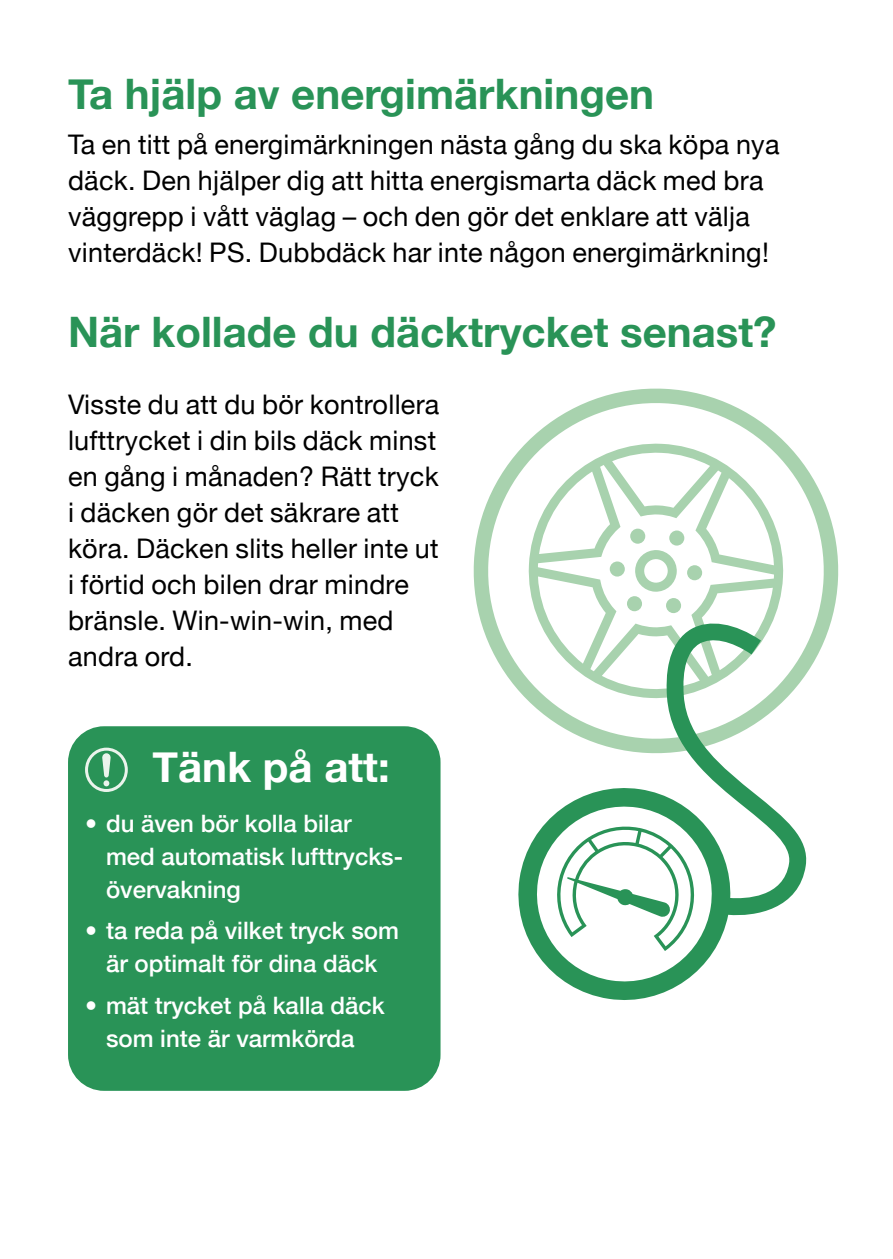
<style>
.page{position:relative;width:893px;height:1259px;background:#fff}
.page>*{position:absolute;margin:0;border:0;box-sizing:border-box;transform-origin:0 0}
.H1_Inlaga_rubrik{font:700 42px "Helvetica Neue";color:#299357}
.H1_Inlaga_rubrik-2{font:700 42px "Helvetica Neue";color:#fff}
.P_Brödtext_stor{font:27px/36px "Helvetica Neue";letter-spacing:.01em;color:#000}
.P_Punktlista{font:500 24px/33px "Helvetica Neue";color:#fff;text-align:center}
</style>
<div class="page">
<div style="left:68px;top:726px;width:373px;height:364px;background:#299357;border-radius:36px"></div>
<svg style="left:102px;top:753px;width:9px;height:33px"></svg>
<div style="left:85px;top:747px;width:43px;height:45px;border:3px solid #ebf4ec;border-radius:50%"></div>
<svg style="left:473px;top:388px;width:366px;height:293px"></svg>
<svg style="left:511px;top:619px;width:299px;height:381px"></svg>
<svg style="left:548px;top:824px;width:155px;height:127px"></svg>
<h1 class="H1_Inlaga_rubrik" style="left:68px;top:61px;width:587px">Ta hjälp av energimärkningen</h1>
<p class="P_Brödtext_stor" style="left:68px;top:127px;width:713px">Ta en titt på energimärkningen nästa gång du ska köpa nya däck. Den hjälper dig att hitta energismarta däck med bra väggrepp i vått väglag – och den gör det enklare att välja vinterdäck! PS. Dubbdäck har inte någon energimärkning!</p>
<h1 class="H1_Inlaga_rubrik" style="left:68px;top:299px;width:710px">När kollade du däcktrycket senast?</h1>
<p class="P_Brödtext_stor" style="left:68px;top:388px;width:373px">Visste du att du bör kontrollera lufttrycket i din bils däck minst en gång i månaden? Rätt tryck i däcken gör det säkrare att köra. Däcken slits heller inte ut i förtid och bilen drar mindre bränsle. Win-win-win, med andra ord.</p>
<h1 class="H1_Inlaga_rubrik-2" style="left:152px;top:734px;width:239px">Tänk på att:</h1>
<p class="P_Punktlista" style="left:106px;top:804px;width:298px;text-align:left;text-indent:-21px">• du även bör kolla bilar med automatisk lufttrycks&shy;övervakning</p>
<p class="P_Punktlista" style="left:85px;top:912px;width:316px">• ta reda på vilket tryck som är optimalt för dina däck</p>
<p class="P_Punktlista" style="left:85px;top:986px;width:301px">• mät trycket på kalla däck som inte är varmkörda</p>
</div>
